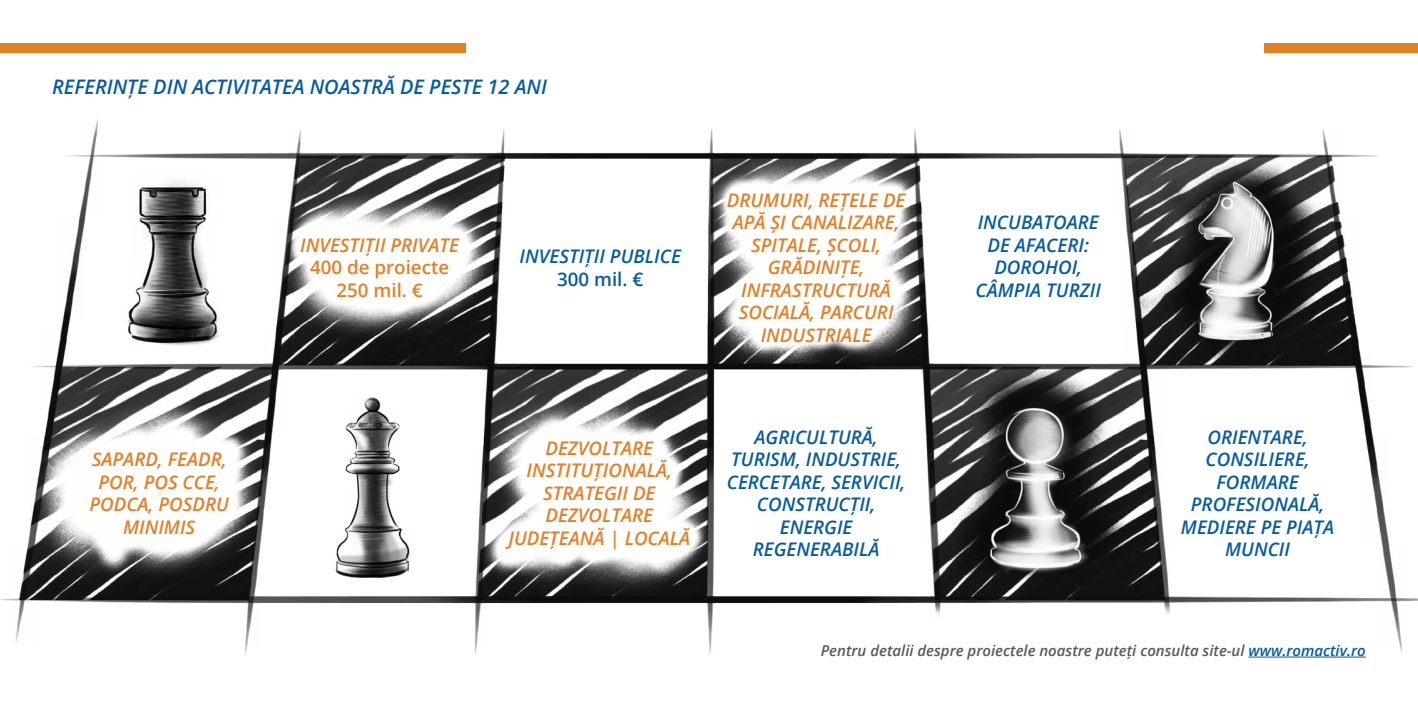
<style>
.page{position:relative;width:1418px;height:709px;background:#fff}
.page>*{position:absolute;margin:0;border:0;box-sizing:border-box;transform-origin:0 0}
.t1{font:italic 600 20px "Open Sans";color:#075ba2}
.t2{font:italic 600 18.75px/22.5px "Open Sans";color:#e47f27;text-align:center}
.t3{font:italic 600 18.75px/22.5px "Open Sans";color:#075ba2;text-align:center}
.t4{font:600 18.75px/22.5px "Open Sans";color:#e47f27;text-align:center}
.t5{font:600 18.75px "Open Sans";color:#075ba2}
.t6{font:italic 600 15px "Open Sans";color:#58595b}
.s1{color:#075ba2}
</style>
<div class="page">
<div style="left:0;top:43px;width:1417px;height:9px;background:#e47f27"></div>
<div style="left:466px;top:22px;width:797px;height:40px;background:#fff"></div>
<img style="left:1px;top:119px;width:1416px;height:539px">
<img style="left:325px;top:380px;width:95px;height:218px">
<img style="left:107px;top:152px;width:129px;height:221px">
<img style="left:954px;top:391px;width:169px;height:198px">
<img style="left:1169px;top:167px;width:132px;height:194px">
<p class="t1" style="left:52px;top:73px;width:496px">REFERINȚE DIN ACTIVITATEA NOASTRĂ DE PESTE 12 ANI</p>
<p class="t2" style="left:89px;top:447px;width:141px">SAPARD, FEADR,<br>POR, POS CCE,<br>PODCA, POSDRU<br>MINIMIS</p>
<p class="t2" style="left:300px;top:233px;width:160px">INVESTIȚII PRIVATE</p>
<p class="t4" style="left:310px;top:256px;width:141px">400 de proiecte<br>250 mil. €</p>
<p class="t3" style="left:519px;top:245px;width:163px">INVESTIȚII PUBLICE</p>
<p class="t5" style="left:557px;top:266px;width:88px">300 mil. €</p>
<p class="t2" style="left:508px;top:436px;width:183px">DEZVOLTARE<br>INSTITUȚIONALĂ,<br>STRATEGII DE<br>DEZVOLTARE<br>JUDEȚEANĂ | LOCALĂ</p>
<p class="t2" style="left:727px;top:188px;width:180px">DRUMURI, REȚELE DE<br>APĂ ȘI CANALIZARE,<br>SPITALE, ȘCOLI,<br>GRĂDINIȚE,<br>INFRASTRUCTURĂ<br>SOCIALĂ, PARCURI<br>INDUSTRIALE</p>
<p class="t3" style="left:726px;top:425px;width:180px">AGRICULTURĂ,<br>TURISM, INDUSTRIE,<br>CERCETARE, SERVICII,<br>CONSTRUCȚII,<br>ENERGIE<br>REGENERABILĂ</p>
<p class="t3" style="left:975px;top:211px;width:127px">INCUBATOARE<br>DE AFACERI:<br>DOROHOI,<br>CÂMPIA TURZII</p>
<p class="t3" style="left:1180px;top:425px;width:155px">ORIENTARE,<br>CONSILIERE,<br>FORMARE<br>PROFESIONALĂ,<br>MEDIERE PE PIAȚA<br>MUNCII</p>
<p class="t6" style="left:820px;top:640px;width:546px">Pentru detalii despre proiectele noastre puteți consulta site-ul <span class="s1">www.romactiv.ro</span></p>
</div>
